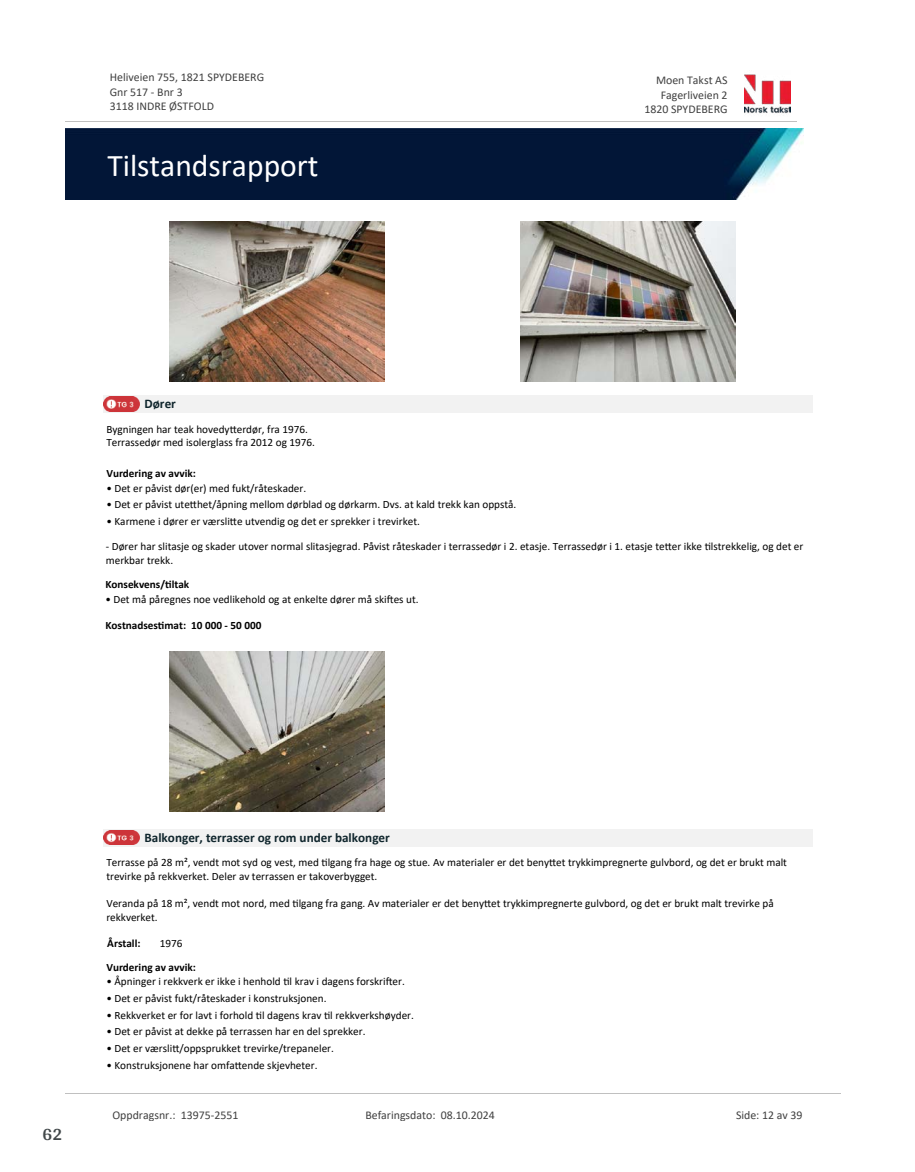
<style>
.page{position:relative;width:915px;height:1172px;background:#fff}
.page>*{position:absolute;margin:0;border:0;box-sizing:border-box;transform-origin:0 0}
.t1{font:31.65px "Calibri";color:#fff}
.t2{font:700 18px "Arya";color:#414749}
.t3{font:700 13.2px "Calibri";color:#0f252c}
.t4{font:11.85px/14.5px "Calibri";color:#404040}
.t5{font:11.25px/13.6px "Calibri";color:#000}
.t6{font:700 11.25px "Calibri";color:#000}
</style>
<div class="page">
<img style="left:170px;top:222px;width:214px;height:160px">
<img style="left:520px;top:222px;width:215px;height:160px">
<div style="left:104px;top:396px;width:708px;height:17px;background:#f2f2f2"></div>
<svg style="left:107px;top:411px;width:29px;height:1px"></svg>
<img style="left:104px;top:396px;width:35px;height:15px">
<img style="left:170px;top:651px;width:214px;height:160px">
<div style="left:104px;top:829px;width:708px;height:17px;background:#f2f2f2"></div>
<img style="left:104px;top:830px;width:35px;height:15px">
<img style="left:744px;top:74px;width:46px;height:40px">
<hr style="left:65px;top:121px;width:731px;height:1px;background:#c0c0c0">
<img style="left:65px;top:129px;width:738px;height:71px">
<hr style="left:65px;top:1093px;width:775px;height:1px;background:#c0c0c0">
<p class="t4" style="left:110px;top:70px;width:156px">Heliveien 755, 1821 SPYDEBERG<br>Gnr 517 - Bnr 3<br>3118 INDRE ØSTFOLD</p>
<p class="t4" style="left:655px;top:73px;width:73px">Moen Takst AS</p>
<p class="t4" style="left:660px;top:87px;width:68px">Fagerliveien 2</p>
<p class="t4" style="left:644px;top:102px;width:85px">1820 SPYDEBERG</p>
<h1 class="t1" style="left:107px;top:143px;width:213px">Tilstandsrapport</h1>
<p class="t3" style="left:144px;top:395px;width:33px">Dører</p>
<p class="t5" style="left:106px;top:422px;width:210px">Bygningen har teak hovedy琀琀erdør, fra 1976.<br>Terrassedør med isolerglass fra 2012 og 1976.</p>
<p class="t6" style="left:106px;top:465px;width:91px">Vurdering av avvik:</p>
<p class="t5" style="left:106px;top:481px;width:201px">• Det er påvist dør(er) med fukt/råteskader.</p>
<p class="t5" style="left:106px;top:497px;width:411px">• Det er påvist ute琀琀het/åpning mellom dørblad og dørkarm. Dvs. at kald trekk kan oppstå.</p>
<p class="t5" style="left:106px;top:514px;width:315px">• Karmene i dører er værsli琀琀e utvendig og det er sprekker i trevirket.</p>
<p class="t5" style="left:106px;top:539px;width:698px">- Dører har slitasje og skader utover normal slitasjegrad. Påvist råteskader i terrassedør i 2. etasje. Terrassedør i 1. etasje te琀琀er ikke 琀椀lstrekkelig, og det er merkbar trekk.</p>
<p class="t6" style="left:105px;top:577px;width:85px">Konsekvens/琀椀ltak</p>
<p class="t5" style="left:105px;top:592px;width:314px">• Det må påregnes noe vedlikehold og at enkelte dører må ski昀琀es ut.</p>
<p class="t6" style="left:105px;top:618px;width:157px">Kostnadses琀椀mat: 10 000 - 50 000</p>
<h2 class="t2" style="left:43px;top:1123px;width:21px">62</h2>
<p class="t3" style="left:144px;top:828px;width:247px">Balkonger, terrasser og rom under balkonger</p>
<p class="t5" style="left:106px;top:855px;width:682px">Terrasse på 28 m², vendt mot syd og vest, med 琀椀lgang fra hage og stue. Av materialer er det beny琀琀et trykkimpregnerte gulvbord, og det er brukt malt trevirke på rekkverket. Deler av terrassen er takoverbygget.</p>
<p class="t5" style="left:106px;top:896px;width:668px">Veranda på 18 m², vendt mot nord, med 琀椀lgang fra gang. Av materialer er det beny琀琀et trykkimpregnerte gulvbord, og det er brukt malt trevirke på rekkverket.</p>
<p class="t6" style="left:107px;top:935px;width:35px">Årstall:</p>
<p class="t5" style="left:160px;top:936px;width:24px">1976</p>
<p class="t6" style="left:106px;top:959px;width:91px">Vurdering av avvik:</p>
<p class="t5" style="left:106px;top:974px;width:300px">• Åpninger i rekkverk er ikke i henhold 琀椀l krav i dagens forskri昀琀er.</p>
<p class="t5" style="left:106px;top:991px;width:221px">• Det er påvist fukt/råteskader i konstruksjonen.</p>
<p class="t5" style="left:106px;top:1008px;width:309px">• Rekkverket er for lavt i forhold 琀椀l dagens krav 琀椀l rekkverkshøyder.</p>
<p class="t5" style="left:106px;top:1024px;width:260px">• Det er påvist at dekke på terrassen har en del sprekker.</p>
<p class="t5" style="left:106px;top:1041px;width:229px">• Det er værsli琀琀/oppsprukket trevirke/trepaneler.</p>
<p class="t5" style="left:106px;top:1058px;width:213px">• Konstruksjonene har omfa琀琀ende skjevheter.</p>
<p class="t4" style="left:112px;top:1107px;width:127px">Oppdragsnr.: 13975-2551</p>
<p class="t4" style="left:365px;top:1107px;width:131px">Befaringsdato: 08.10.2024</p>
<p class="t4" style="left:735px;top:1107px;width:68px">Side: 12 av 39</p>
</div>
